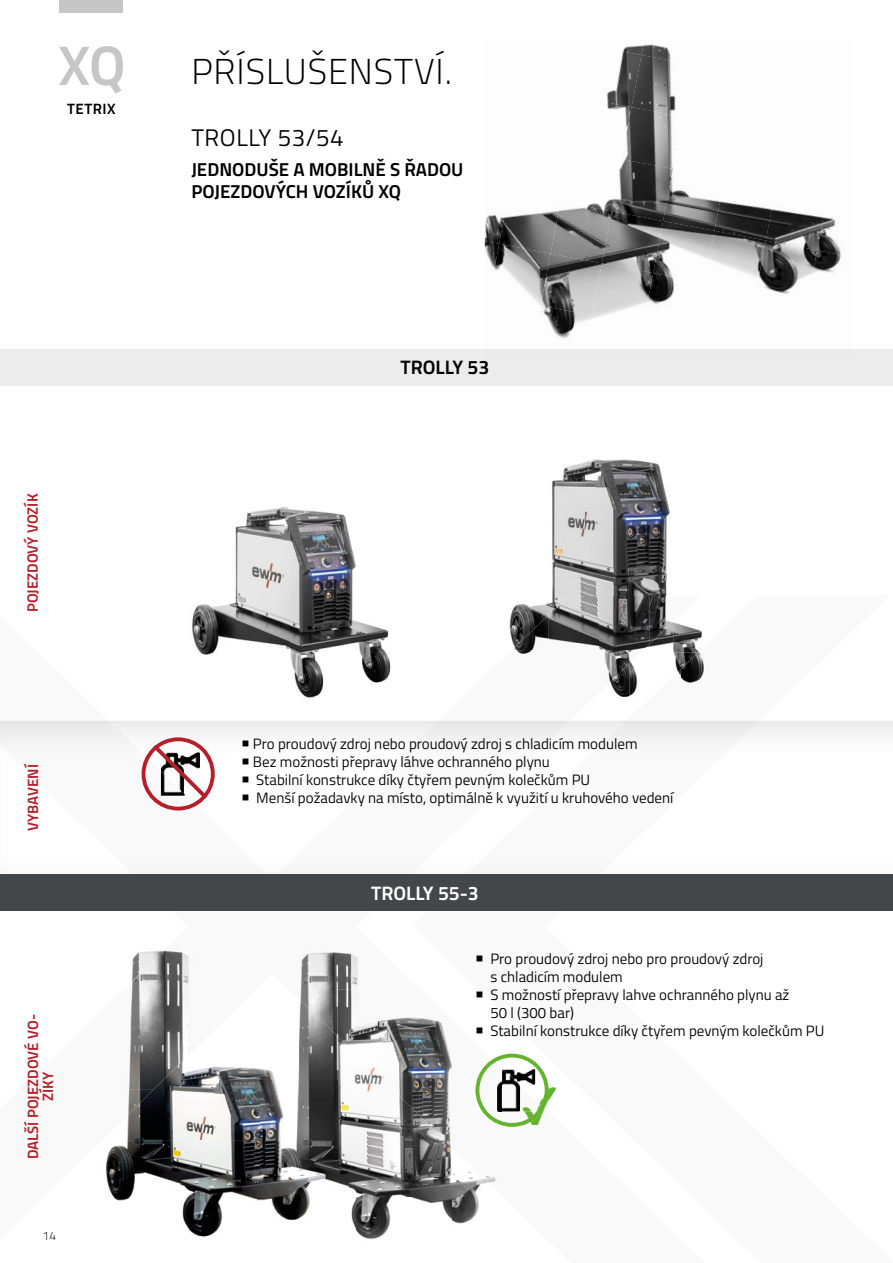
<style>
.page{position:relative;width:893px;height:1263px;background:#fff}
.page>*{position:absolute;margin:0;border:0;box-sizing:border-box;transform-origin:0 0}
.t1{font:300 36px "Titillium Text";letter-spacing:.025em;color:#000}
.t2{font:24px "Titillium Text";letter-spacing:.025em;color:#000}
.t3{font:700 19.5px "Titillium Text";color:#fff}
.t4{font:700 19.5px "Titillium Text";color:#000}
.t5{font:700 18.75px/22.5px "Titillium Text";color:#000}
.t6{font:15px/18px "Titillium Text";color:#000}
.t7{font:700 15px/15px "Titillium Text";color:#b51f2a;text-align:center}
.t8{font:700 15px "Titillium Text";letter-spacing:.03em;color:#000}
.t9{font:300 12px "Titillium Text";color:#000}
</style>
<div class="page">
<svg style="left:705px;top:721px;width:188px;height:190px"></svg>
<img style="left:705px;top:721px;width:54px;height:153px">
<svg style="left:0;top:721px;width:705px;height:333px"></svg>
<img style="left:0;top:721px;width:570px;height:153px">
<div style="left:0;top:349px;width:893px;height:36px;background:#ececec"></div>
<img style="left:641px;top:44px;width:30px;height:11px">
<img style="left:606px;top:45px;width:35px;height:52px">
<img style="left:631px;top:55px;width:45px;height:52px">
<img style="left:606px;top:97px;width:26px;height:13px">
<img style="left:622px;top:107px;width:54px;height:52px">
<img style="left:673px;top:117px;width:3px;height:42px">
<img style="left:612px;top:159px;width:61px;height:52px">
<img style="left:663px;top:169px;width:51px;height:52px">
<img style="left:714px;top:200px;width:52px;height:31px">
<img style="left:766px;top:208px;width:51px;height:32px">
<img style="left:817px;top:216px;width:23px;height:34px">
<img style="left:485px;top:215px;width:14px;height:26px">
<img style="left:499px;top:211px;width:51px;height:33px">
<img style="left:550px;top:201px;width:62px;height:53px">
<img style="left:602px;top:211px;width:61px;height:52px">
<img style="left:653px;top:221px;width:61px;height:52px">
<img style="left:704px;top:231px;width:62px;height:46px">
<img style="left:756px;top:240px;width:61px;height:52px">
<img style="left:807px;top:250px;width:34px;height:42px">
<img style="left:485px;top:241px;width:14px;height:18px">
<img style="left:489px;top:244px;width:62px;height:52px">
<img style="left:541px;top:254px;width:61px;height:52px">
<img style="left:592px;top:263px;width:61px;height:52px">
<img style="left:643px;top:273px;width:62px;height:42px">
<img style="left:695px;top:283px;width:10px;height:32px">
<img style="left:777px;top:292px;width:13px;height:2px">
<img style="left:537px;top:306px;width:55px;height:43px">
<img style="left:586px;top:315px;width:18px;height:34px">
<img style="left:552px;top:459px;width:118px;height:90px">
<img style="left:552px;top:549px;width:34px;height:47px">
<img style="left:586px;top:549px;width:81px;height:47px">
<img style="left:673px;top:630px;width:29px;height:22px">
<img style="left:509px;top:603px;width:33px;height:36px">
<img style="left:542px;top:603px;width:7px;height:12px">
<img style="left:649px;top:644px;width:17px;height:3px">
<img style="left:616px;top:693px;width:13px;height:5px">
<img style="left:629px;top:693px;width:5px;height:4px">
<img style="left:673px;top:652px;width:7px;height:17px">
<img style="left:680px;top:635px;width:24px;height:48px">
<img style="left:676px;top:669px;width:5px;height:14px">
<img style="left:512px;top:615px;width:37px;height:35px">
<img style="left:549px;top:596px;width:100px;height:54px">
<img style="left:649px;top:596px;width:50px;height:48px">
<img style="left:516px;top:650px;width:16px;height:5px">
<img style="left:604px;top:650px;width:34px;height:43px">
<img style="left:192px;top:507px;width:199px;height:191px">
<div style="left:0;top:874px;width:893px;height:36px;background:#444749"></div>
<img style="left:378px;top:938px;width:27px;height:11px">
<img style="left:405px;top:938px;width:48px;height:51px">
<img style="left:453px;top:975px;width:10px;height:15px">
<img style="left:460px;top:990px;width:41px;height:52px">
<img style="left:337px;top:1042px;width:20px;height:156px">
<img style="left:357px;top:1076px;width:21px;height:16px">
<img style="left:493px;top:1042px;width:8px;height:12px">
<img style="left:357px;top:1111px;width:48px;height:87px">
<img style="left:405px;top:1115px;width:43px;height:31px">
<img style="left:405px;top:1146px;width:48px;height:52px">
<img style="left:453px;top:1173px;width:25px;height:25px">
<img style="left:351px;top:1198px;width:128px;height:41px">
<img style="left:425px;top:938px;width:76px;height:37px">
<img style="left:463px;top:975px;width:38px;height:36px">
<img style="left:337px;top:938px;width:41px;height:103px">
<img style="left:378px;top:949px;width:41px;height:143px">
<img style="left:419px;top:989px;width:41px;height:154px">
<img style="left:460px;top:1027px;width:14px;height:14px">
<img style="left:342px;top:1041px;width:36px;height:35px">
<img style="left:460px;top:1041px;width:33px;height:13px">
<img style="left:395px;top:1092px;width:24px;height:23px">
<img style="left:460px;top:1172px;width:36px;height:22px">
<svg style="left:448px;top:1143px;width:5px;height:12px"></svg>
<img style="left:106px;top:987px;width:155px;height:250px">
<img style="left:102px;top:935px;width:141px;height:154px">
<img style="left:243px;top:935px;width:94px;height:52px">
<img style="left:243px;top:986px;width:15px;height:16px">
<img style="left:106px;top:1089px;width:48px;height:51px">
<img style="left:261px;top:987px;width:38px;height:234px">
<img style="left:299px;top:1036px;width:38px;height:183px">
<img style="left:261px;top:938px;width:76px;height:49px">
<svg style="left:287px;top:987px;width:12px;height:12px"></svg>
<img style="left:299px;top:987px;width:38px;height:49px">
<svg style="left:59px;top:46px;width:64px;height:47px"></svg>
<div style="left:60px;top:0;width:63px;height:13px;background:#c6c6c6"></div>
<img style="left:549px;top:1087px;width:7px;height:13px">
<svg style="left:475px;top:1054px;width:74px;height:73px"></svg>
<img style="left:523px;top:1087px;width:26px;height:38px">
<svg style="left:142px;top:737px;width:73px;height:73px"></svg>
<p class="t8" style="left:67px;top:97px;width:50px">TETRIX</p>
<p class="t7" style="left:24px;top:612px;width:120px;rotate:-90deg">POJEZDOVÝ VOZÍK</p>
<p class="t7" style="left:25px;top:831px;width:68px;rotate:-90deg">VYBAVENÍ</p>
<p class="t7" style="left:25px;top:1159px;width:147px;rotate:-90deg">DALŠÍ POJEZDOVÉ VO-<br>ZÍKY</p>
<p class="t9" style="left:43px;top:1227px;width:15px">14</p>
<h1 class="t1" style="left:191px;top:46px;width:262px">PŘÍSLUŠENSTVÍ.</h1>
<h2 class="t2" style="left:191px;top:120px;width:154px">TROLLY 53/54</h2>
<p class="t5" style="left:191px;top:157px;width:274px">JEDNODUŠE A MOBILNĚ S ŘADOU<br>POJEZDOVÝCH VOZÍKŮ XQ</p>
<h3 class="t4" style="left:400px;top:353px;width:90px">TROLLY 53</h3>
<p class="t6" style="left:241px;top:734px;width:398px">○ Pro proudový zdroj nebo proudový zdroj s chladicím modulem</p>
<p class="t6" style="left:241px;top:752px;width:310px">○ Bez možnosti přepravy láhve ochranného plynu</p>
<p class="t6" style="left:241px;top:770px;width:350px">○ Stabilní konstrukce díky čtyřem pevným kolečkům PU</p>
<p class="t6" style="left:241px;top:788px;width:434px">○ Menší požadavky na místo, optimálně k využití u kruhového vedení</p>
<h3 class="t3" style="left:371px;top:878px;width:109px">TROLLY 55-3</h3>
<p class="t6" style="left:490px;top:949px;width:275px;text-indent:-15px">○ Pro proudový zdroj nebo pro proudový zdroj s chladicím modulem</p>
<p class="t6" style="left:490px;top:985px;width:301px;text-indent:-15px">○ S možností přepravy lahve ochranného plynu až<br>50 l (300 bar)</p>
<p class="t6" style="left:475px;top:1021px;width:350px">○ Stabilní konstrukce díky čtyřem pevným kolečkům PU</p>
</div>
